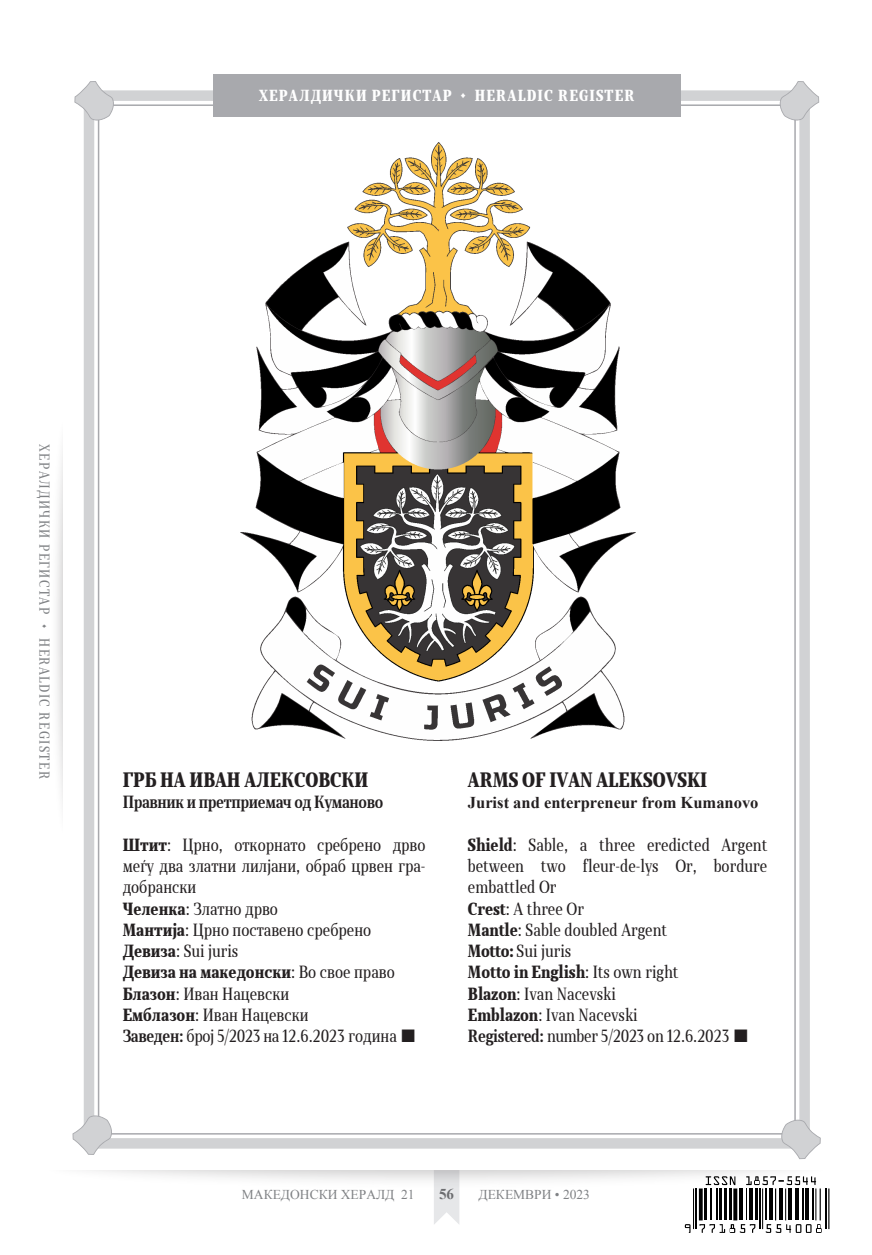
<style>
.page{position:relative;width:872px;height:1255px;background:#fff}
.page>*{position:absolute;margin:0;border:0;box-sizing:border-box;transform-origin:0 0}
.ГЛАВЕН_ТЕКСТ{font:900 19.5px "Skola Serif Cn";color:#231f20}
.Регистер_Сцхоол{font:16.5px/21.3px "Skola Serif Cn";color:#231f20;text-align:justify}
.bzaon{font:16.5px/21.3px "Skola Serif Cn";color:#231f20;text-align:justify}
.ГЛАВЕН_ТЕКСТ-2{font:16.5px "Skola Serif Cn";letter-spacing:-.02em;color:#231f20}
.ГЛАВЕН_ТЕКСТ-3{font:700 16.5px "Times New Roman";color:#231f20}
.bzaon-2{font:900 16.5px "Skola Serif Cn";color:#231f20}
.ГЛАВЕН_ТЕКСТ-4{font:700 16.5px "Skola Serif Cn";letter-spacing:-.02em;color:#231f20}
.Регистер_Сцхоол-2{font:900 16.5px "Skola Serif Cn";color:#231f20}
.СОДРЖИНА{font:900 15px "Skola Serif Cn";letter-spacing:.075em;color:#fff}
.t1{font:700 15px "Times New Roman";color:#6c6d70}
.t2{font:13.5px "Skola Serif Cn";letter-spacing:.1em;color:#808285}
.t3{font:13.5px "Times New Roman";color:#808285}
.s1{font-weight:900}
.s2{font-weight:400}
.s3{font-weight:700}
.s4{font-family:"Arial";font-size:27px}
</style>
<div class="page">
<img style="left:90px;top:1170px;width:740px;height:54px">
<hr style="left:825px;top:1188px;width:1px;height:40px;background:#000">
<svg style="left:828px;top:1188px;width:1px;height:40px"></svg>
<svg style="left:685px;top:1176px;width:136px;height:56px"></svg>
<div style="left:84px;top:90px;width:726px;height:1058px;border:10px solid #d1d2d4"></div>
<svg style="left:778px;top:81px;width:41px;height:41px"></svg>
<svg style="left:779px;top:1118px;width:41px;height:41px"></svg>
<svg style="left:74px;top:81px;width:41px;height:41px"></svg>
<svg style="left:72px;top:1113px;width:41px;height:41px"></svg>
<div style="left:213px;top:74px;width:468px;height:43px;background:#a8a9ad"></div>
<img style="left:240px;top:142px;width:395px;height:598px">
<p class="СОДРЖИНА" style="left:259px;top:87px;width:377px">ХЕРАЛДИЧКИ РЕГИСТАР • HERALDIC REGISTER</p>
<p class="t2" style="left:53px;top:444px;width:336px;rotate:90deg">ХЕРАЛДИЧКИ РЕГИСТАР • HERALDIC REGISTER</p>
<p class="ГЛАВЕН_ТЕКСТ" style="left:123px;top:768px;width:247px">ГРБ НА ИВАН АЛЕКСОВСКИ</p>
<p class="ГЛАВЕН_ТЕКСТ-4" style="left:123px;top:792px;width:262px">Правник и претприемач од Куманово</p>
<p class="bzaon" style="left:123px;top:834px;width:304px"><span class="s1">Штит</span>: Црно, откорнато сребрено дрво меѓу два златни лилјани, обраб црвен гра&shy;добрански</p>
<p class="bzaon" style="left:123px;top:897px;width:157px"><span class="s1">Челенка</span>: Златнo дрво</p>
<p class="bzaon" style="left:123px;top:919px;width:250px"><span class="s1">Мантија</span>: Црно поставено сребрено</p>
<p class="bzaon" style="left:123px;top:940px;width:117px"><span class="s1">Девиза</span>: Sui juris</p>
<p class="bzaon-2" style="left:123px;top:962px;width:274px">Девиза на македонски<span class="s2">: Во свое право</span></p>
<p class="Регистер_Сцхоол" style="left:123px;top:982px;width:168px"><span class="s1">Блазон</span>: Иван Нацевски</p>
<p class="Регистер_Сцхоол" style="left:123px;top:1004px;width:187px"><span class="s1">Eмблазон</span>: Иван Нацевски</p>
<p class="Регистер_Сцхоол" style="left:123px;top:1025px;width:295px"><span class="s3">Заведен:</span> број 5/2023 на 12.6.2023 година <span class="s4">■</span></p>
<p class="ГЛАВЕН_ТЕКСТ" style="left:468px;top:768px;width:241px">ARMS OF IVAN ALEKSOVSKI</p>
<p class="ГЛАВЕН_ТЕКСТ-3" style="left:468px;top:791px;width:292px">Jurist and enterpreneur from Kumanovo</p>
<p class="Регистер_Сцхоол" style="left:468px;top:834px;width:301px"><span class="s1">Shield</span>: Sable, a three eredicted Argent between two fleur-de-lys Or, bordure embattled Or</p>
<p class="Регистер_Сцхоол" style="left:468px;top:897px;width:118px"><span class="s1">Crest</span>: A three Or</p>
<p class="Регистер_Сцхоол" style="left:468px;top:919px;width:201px"><span class="s1">Mantle</span>: Sable doubled Argent</p>
<p class="Регистер_Сцхоол" style="left:468px;top:940px;width:105px"><span class="s1">Motto:</span> Sui juris</p>
<p class="Регистер_Сцхоол-2" style="left:468px;top:962px;width:212px">Motto in English<span class="s2">: Its own right</span></p>
<p class="Регистер_Сцхоол" style="left:468px;top:982px;width:150px"><span class="s1">Blazon</span>: Ivan Nacevski</p>
<p class="Регистер_Сцхоол" style="left:468px;top:1004px;width:171px"><span class="s1">Emblazon</span>: Ivan Nacevski</p>
<p class="ГЛАВЕН_ТЕКСТ-2" style="left:468px;top:1026px;width:283px"><span class="s3">Registered:</span> number 5/2023 on 12.6.2023 <span class="s4">■</span></p>
<p class="t3" style="left:242px;top:1184px;width:174px">МАКЕДОНСКИ ХЕРАЛД 21</p>
<p class="t1" style="left:439px;top:1183px;width:16px">56</p>
<p class="t3" style="left:478px;top:1184px;width:113px">ДЕКЕМВРИ • 2023</p>
</div>
